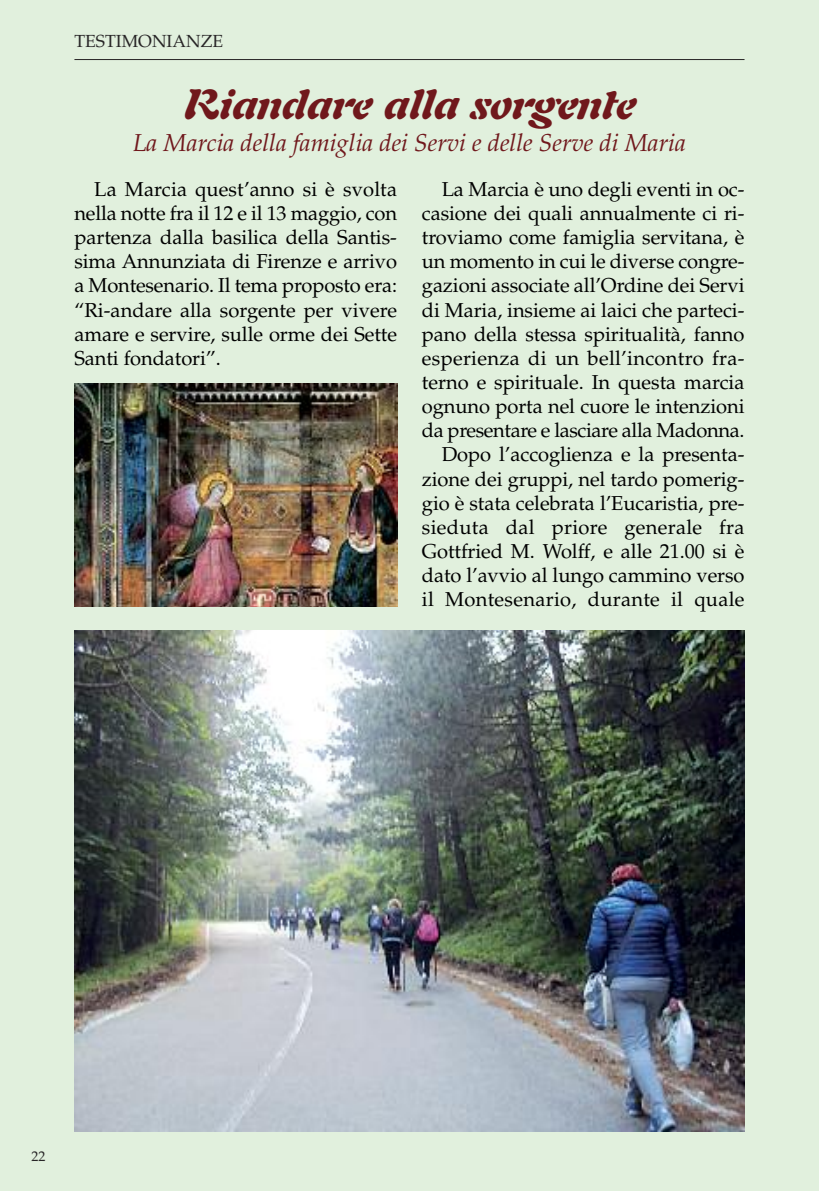
<style>
.page{position:relative;width:819px;height:1191px;background:#e1f0dd}
.page>*{position:absolute;margin:0;border:0;box-sizing:border-box;transform-origin:0 0}
.t1{font:italic 900 42px "Auriol LT Std";color:#70181c}
.t2{font:italic 24.5px "Palatino LT Std";color:#70181c}
.t3{font:20.12px/24.2px "Palatino LT Std";letter-spacing:-.005em;color:#000;text-align:justify}
.t4{font:17.5px "Palatino LT Std";color:#272526}
.t5{font:14px "Palatino LT Std";color:#272526}
</style>
<div class="page">
<hr style="left:74px;top:59px;width:670px;height:1px;background:#272526">
<img style="left:74px;top:383px;width:323px;height:224px">
<img style="left:74px;top:630px;width:670px;height:501px">
<p class="t4" style="left:74px;top:34px;width:150px">TESTIMONIANZE</p>
<h1 class="t1" style="left:183px;top:89px;width:454px">Riandare alla sorgente</h1>
<p class="t2" style="left:133px;top:133px;width:554px">La Marcia della famiglia dei Servi e delle Serve di Maria</p>
<p class="t3" style="left:74px;top:179px;width:324px;text-indent:20px">La Marcia quest’anno si è svolta nella notte fra il 12 e il 13 maggio, con partenza dalla basilica della Santis&shy;sima Annunziata di Firenze e arrivo a Montesenario. Il tema proposto era: “Ri-andare alla sorgente per vivere amare e servire, sulle orme dei Sette Santi fondatori”.</p>
<p class="t3" style="left:422px;top:179px;width:324px;text-align:right">La Marcia è uno degli eventi in oc&shy;casione dei quali annualmente ci ri&shy;troviamo come famiglia servitana, è un momento in cui le diverse congre&shy;gazioni associate all’Ordine dei Servi di Maria, insieme ai laici che parteci&shy;pano della stessa spiritualità, fanno esperienza di un bell’incontro fra&shy;terno e spirituale. In questa marcia ognuno porta nel cuore le intenzioni da presentare e lasciare alla Madonna.<br>Dopo l’accoglienza e la presenta&shy;zione dei gruppi, nel tardo pomerig&shy;gio è stata celebrata l’Eucaristia, pre&shy;sieduta dal priore generale fra Gottfried M. Wolff, e alle 21.00 si è dato l’avvio al lungo cammino verso il Montesenario, durante il quale</p>
<p class="t5" style="left:31px;top:1151px;width:15px">22</p>
</div>
